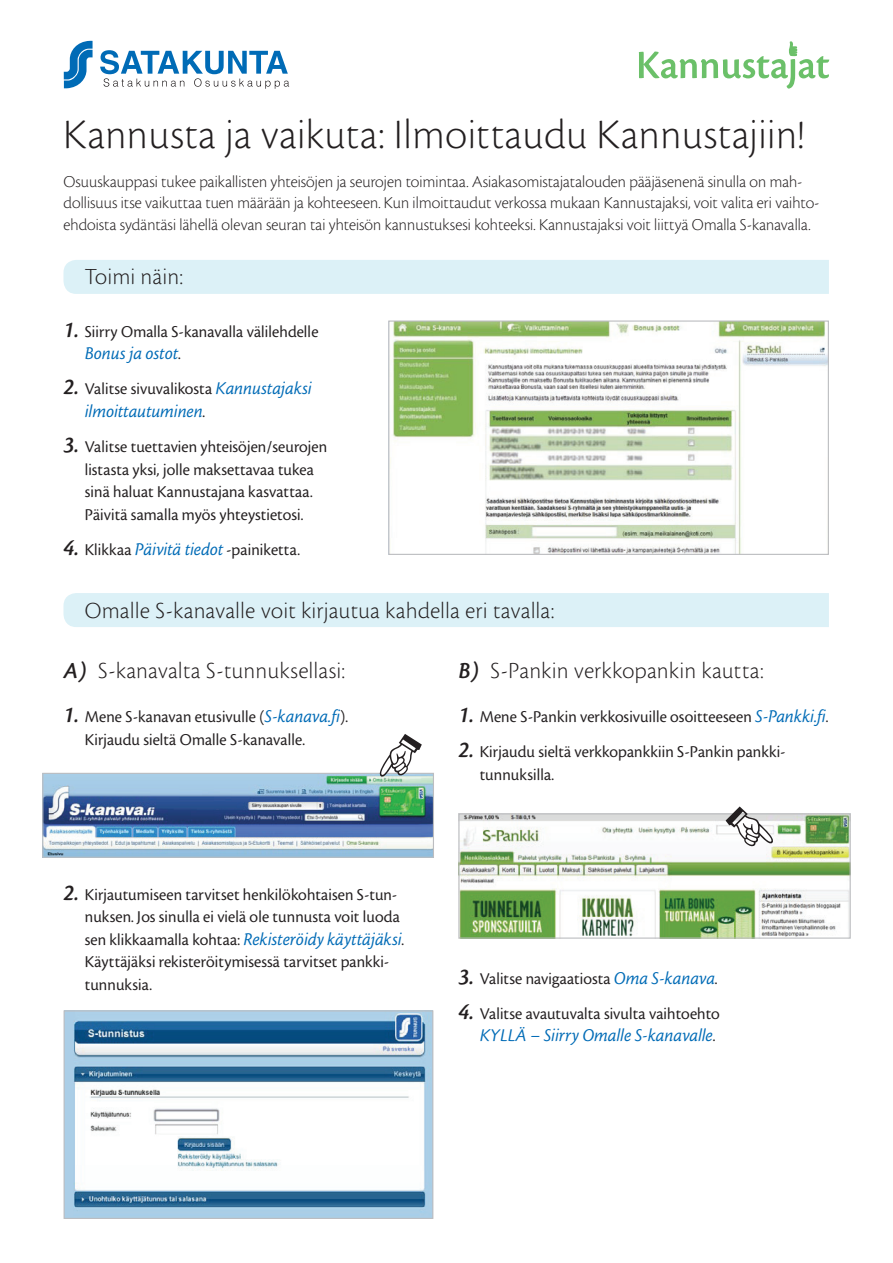
<style>
.page{position:relative;width:893px;height:1263px;background:#fff}
.page>*{position:absolute;margin:0;border:0;box-sizing:border-box;transform-origin:0 0}
.t1{font:300 43.5px "Cronos For SOK";letter-spacing:.025em;color:#231f20}
.t2{font:300 24px "Cronos For SOK";letter-spacing:.03em;color:#231f20}
.t3{font:italic 18.75px "Cronos For SOK";letter-spacing:.01em;color:#006bb6}
.t4{font:17.25px/22.5px "Cronos For SOK";letter-spacing:.01em;color:#231f20}
.t5{font:300 17.25px/21.8px "Cronos For SOK";letter-spacing:.01em;color:#231f20}
.s1{font-weight:600;font-style:italic;font-size:24px}
.s2{font-style:normal;font-size:17.25px;color:#231f20}
.s3{font-style:italic;font-size:18.75px;color:#006bb6}
.s4{font-weight:600;font-style:italic}
</style>
<div class="page">
<svg style="left:639px;top:41px;width:190px;height:48px"></svg>
<div style="left:63px;top:593px;width:766px;height:34px;background:#dcf1f7"></div>
<div style="left:63px;top:260px;width:766px;height:34px;background:#dcf1f7"></div>
<img style="left:390px;top:322px;width:437px;height:231px">
<div style="left:388px;top:320px;width:441px;height:235px;border:1px solid #bcbdc0"></div>
<img style="left:66px;top:1012px;width:365px;height:205px">
<div style="left:64px;top:1010px;width:369px;height:209px;border:1px solid #bcbdc0"></div>
<img style="left:460px;top:815px;width:389px;height:122px">
<div style="left:458px;top:813px;width:393px;height:126px;border:1px solid #bcbdc0"></div>
<img style="left:44px;top:775px;width:388px;height:81px">
<div style="left:42px;top:773px;width:392px;height:85px;border:1px solid #bcbdc0"></div>
<svg style="left:64px;top:41px;width:29px;height:47px"></svg>
<svg style="left:100px;top:50px;width:189px;height:39px"></svg>
<svg style="left:724px;top:813px;width:52px;height:43px"></svg>
<svg style="left:376px;top:772px;width:47px;height:14px"></svg>
<h1 class="t1" style="left:63px;top:113px;width:742px">Kannusta ja vaikuta: Ilmoittaudu Kannustajiin!</h1>
<p class="t5" style="left:63px;top:171px;width:757px">Osuuskauppasi tukee paikallisten yhteisöjen ja seurojen toimintaa. Asiakasomistajatalouden pääjäsenenä sinulla on mah&shy;dollisuus itse vaikuttaa tuen määrään ja kohteeseen. Kun ilmoittaudut verkossa mukaan Kannustajaksi, voit valita eri vaihto&shy;ehdoista sydäntäsi lähellä olevan seuran tai yhteisön kannustuksesi kohteeksi. Kannustajaksi voit liittyä Omalla S-kanavalla.</p>
<h2 class="t2" style="left:85px;top:265px;width:100px">Toimi näin:</h2>
<p class="t4" style="left:63px;top:320px;width:256px"><span class="s1">1.</span> Siirry Omalla S-kanavalla välilehdelle</p>
<p class="t3" style="left:85px;top:344px;width:97px">Bonus ja ostot<span class="s2">.</span></p>
<p class="t4" style="left:63px;top:378px;width:249px"><span class="s1">2.</span> Valitse sivuvalikosta <span class="s3">Kannustajaksi</span></p>
<p class="t3" style="left:85px;top:401px;width:122px">ilmoittautuminen<span class="s2">.</span></p>
<p class="t4" style="left:63px;top:436px;width:265px;text-align:center"><span class="s1">3.</span> Valitse tuettavien yhteisöjen/seurojen listasta yksi, jolle maksettavaa tukea<br>sinä haluat Kannustajana kasvattaa.<br>Päivitä samalla myös yhteystietosi.</p>
<p class="t4" style="left:63px;top:539px;width:238px"><span class="s1">4.</span> Klikkaa <span class="s3">Päivitä tiedot</span> -painiketta.</p>
<h2 class="t2" style="left:85px;top:599px;width:471px">Omalle S-kanavalle voit kirjautua kahdella eri tavalla:</h2>
<h2 class="t2" style="left:63px;top:659px;width:283px"><span class="s4">A)</span> S-kanavalta S-tunnuksellasi:</h2>
<p class="t4" style="left:85px;top:706px;width:265px;text-indent:-21px"><span class="s1">1.</span> Mene S-kanavan etusivulle (<span class="s3">S-kanava.fi</span>).<br>Kirjaudu sieltä Omalle S-kanavalle.</p>
<p class="t4" style="left:85px;top:883px;width:321px;text-indent:-21px"><span class="s1">2.</span> Kirjautumiseen tarvitset henkilökohtaisen S-tun&shy;nuksen. Jos sinulla ei vielä ole tunnusta voit luoda sen klikkaamalla kohtaa: <span class="s3">Rekisteröidy käyttäjäksi</span>.<br>Käyttäjäksi rekisteröitymisessä tarvitset pankki&shy;tunnuksia.</p>
<h2 class="t2" style="left:458px;top:659px;width:307px"><span class="s4">B)</span> S-Pankin verkkopankin kautta:</h2>
<p class="t4" style="left:458px;top:706px;width:372px"><span class="s1">1.</span> Mene S-Pankin verkkosivuille osoitteeseen <span class="s3">S-Pankki.fi</span>.</p>
<p class="t4" style="left:480px;top:741px;width:307px;text-indent:-21px"><span class="s1">2.</span> Kirjaudu sieltä verkkopankkiin S-Pankin pankki&shy;tunnuksilla.</p>
<p class="t4" style="left:458px;top:967px;width:261px"><span class="s1">3.</span> Valitse navigaatiosta <span class="s3">Oma S-kanava</span>.</p>
<p class="t4" style="left:458px;top:1003px;width:263px"><span class="s1">4.</span> Valitse avautuvalta sivulta vaihtoehto</p>
<p class="t3" style="left:480px;top:1026px;width:237px">KYLLÄ – Siirry Omalle S-kanavalle<span class="s2">.</span></p>
</div>
